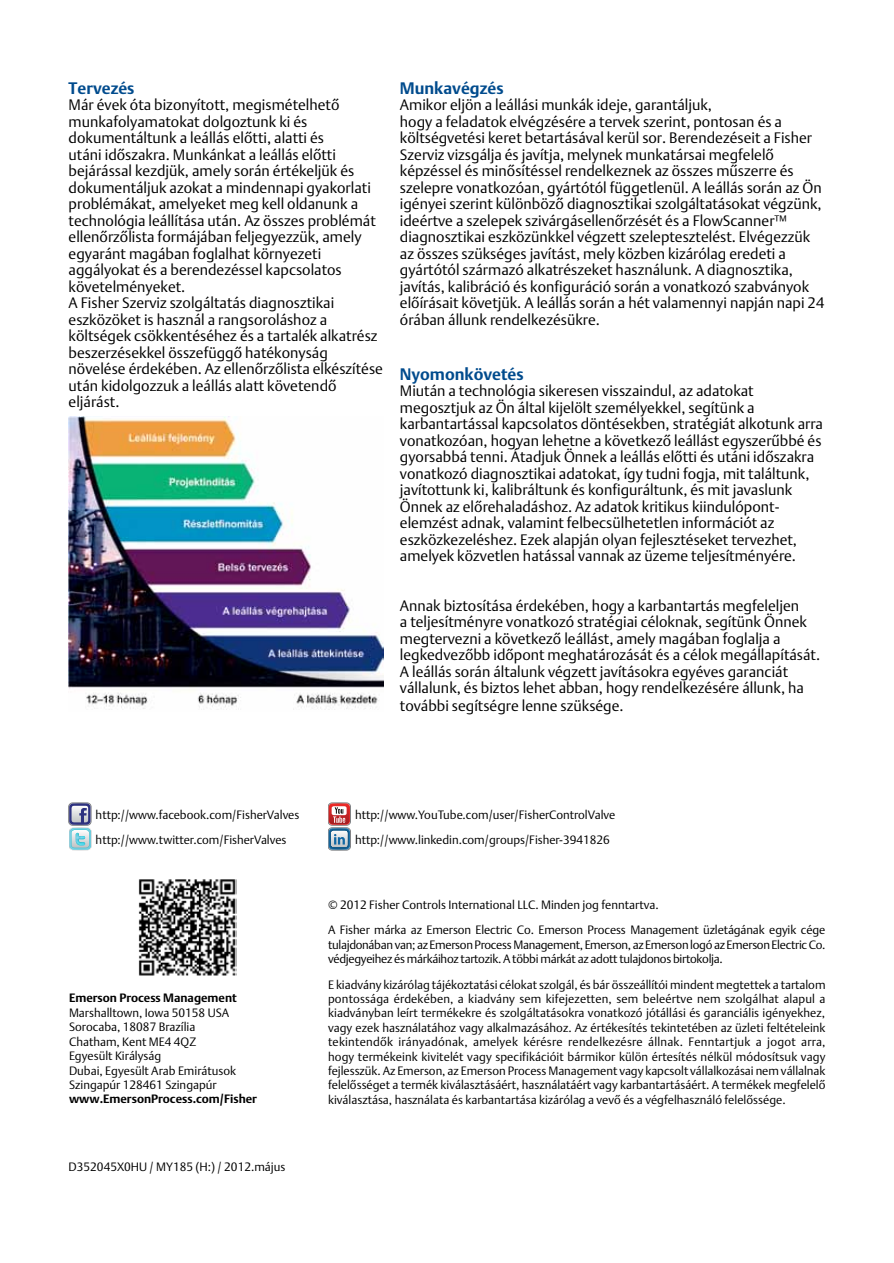
<style>
.page{position:relative;width:894px;height:1263px;background:#fff}
.page>*{position:absolute;margin:0;border:0;box-sizing:border-box;transform-origin:0 0}
.t1{font:700 16.5px "DTL Argo T";color:#004b8d}
.t2{font:15px/16.5px "DTL Argo T Light";color:#000}
.t3{font:12px/14.4px "DTL Argo T Light";color:#000}
.t4{font:12px/14.4px "DTL Argo T Light";letter-spacing:-.025em;color:#000}
.t5{font:700 12px "DTL Argo T";color:#000}
</style>
<div class="page">
<svg style="left:69px;top:803px;width:22px;height:47px"></svg>
<div style="left:71px;top:805px;width:18px;height:18px;border:1px solid #2d3180;border-radius:3px"></div>
<svg style="left:328px;top:803px;width:22px;height:47px"></svg>
<img style="left:69px;top:416px;width:314px;height:294px">
<img style="left:138px;top:879px;width:99px;height:97px">
<p class="t1" style="left:69px;top:78px;width:67px">Tervezés</p>
<p class="t2" style="left:69px;top:97px;width:316px">Már évek óta bizonyított, megismételhetô munkafolyamatokat dolgoztunk ki és dokumentáltunk a leállás elôtti, alatti és<br>utáni idôszakra. Munkánkat a leállás elôtti bejárással kezdjük, amely során értékeljük és dokumentáljuk azokat a mindennapi gyakorlati problémákat, amelyeket meg kell oldanunk a technológia leállítása után. Az összes problémát ellenôrzôlista formájában feljegyezzük, amely egyaránt magában foglalhat környezeti aggályokat és a berendezéssel kapcsolatos követelményeket.<br>A Fisher Szerviz szolgáltatás diagnosztikai eszközöket is használ a rangsoroláshoz a költségek csökkentéséhez és a tartalék alkatrész beszerzésekkel összefüggô hatékonyság növelése érdekében. Az ellenôrzôlista elkészítése után kidolgozzuk a leállás alatt követendô eljárást.</p>
<p class="t1" style="left:400px;top:78px;width:105px">Munkavégzés</p>
<p class="t2" style="left:400px;top:97px;width:426px">Amikor eljön a leállási munkák ideje, garantáljuk,<br>hogy a feladatok elvégzésére a tervek szerint, pontosan és a költségvetési keret betartásával kerül sor. Berendezéseit a Fisher Szerviz vizsgálja és javítja, melynek munkatársai megfelelô képzéssel és minôsítéssel rendelkeznek az összes mûszerre és szelepre vonatkozóan, gyártótól függetlenül. A leállás során az Ön igényei szerint különbözô diagnosztikai szolgáltatásokat végzünk, ideértve a szelepek szivárgásellenôrzését és a FlowScanner™ diagnosztikai eszközünkkel végzett szeleptesztelést. Elvégezzük az összes szükséges javítást, mely közben kizárólag eredeti a gyártótól származó alkatrészeket használunk. A diagnosztika, javítás, kalibráció és konfiguráció során a vonatkozó szabványok elôírásait követjük. A leállás során a hét valamennyi napján napi 24 órában állunk rendelkezésükre.</p>
<p class="t1" style="left:400px;top:364px;width:125px">Nyomonkövetés</p>
<p class="t2" style="left:400px;top:382px;width:424px">Miután a technológia sikeresen visszaindul, az adatokat megosztjuk az Ön által kijelölt személyekkel, segítünk a karbantartással kapcsolatos döntésekben, stratégiát alkotunk arra vonatkozóan, hogyan lehetne a következô leállást egyszerûbbé és gyorsabbá tenni. Átadjuk Önnek a leállás elôtti és utáni idôszakra vonatkozó diagnosztikai adatokat, így tudni fogja, mit találtunk, javítottunk ki, kalibráltunk és konfiguráltunk, és mit javaslunk Önnek az elôrehaladáshoz. Az adatok kritikus kiindulópont&shy;elemzést adnak, valamint felbecsülhetetlen információt az eszközkezeléshez. Ezek alapján olyan fejlesztéseket tervezhet, amelyek közvetlen hatással vannak az üzeme teljesítményére.</p>
<p class="t2" style="left:400px;top:597px;width:421px">Annak biztosítása érdekében, hogy a karbantartás megfeleljen<br>a teljesítményre vonatkozó stratégiai céloknak, segítünk Önnek megtervezni a következô leállást, amely magában foglalja a legkedvezôbb idôpont meghatározását és a célok megállapítását.<br>A leállás során általunk végzett javításokra egyéves garanciát vállalunk, és biztos lehet abban, hogy rendelkezésére állunk, ha</p>
<p class="t2" style="left:400px;top:697px;width:225px">további segítségre lenne szüksége.</p>
<p class="t3" style="left:96px;top:807px;width:205px">http://www.facebook.com/FisherValves</p>
<p class="t3" style="left:96px;top:832px;width:192px">http://www.twitter.com/FisherValves</p>
<p class="t5" style="left:69px;top:991px;width:169px">Emerson Process Management</p>
<p class="t3" style="left:69px;top:1005px;width:169px">Marshalltown, Iowa 50158 USA<br>Sorocaba, 18087 Brazília<br>Chatham, Kent ME4 4QZ<br>Egyesült Királyság<br>Dubai, Egyesült Arab Emirátusok<br>Szingapúr 128461 Szingapúr</p>
<p class="t5" style="left:69px;top:1092px;width:189px">www.EmersonProcess.com/Fisher</p>
<p class="t3" style="left:69px;top:1159px;width:218px">D352045X0HU / MY185 (H:) / 2012.május</p>
<p class="t3" style="left:355px;top:807px;width:262px">http://www.YouTube.com/user/FisherControlValve</p>
<p class="t3" style="left:355px;top:832px;width:256px">http://www.linkedin.com/groups/Fisher-3941826</p>
<p class="t3" style="left:328px;top:892px;width:498px;line-height:25.2px">© 2012 Fisher Controls International LLC. Minden jog fenntartva.<br>A Fisher márka az Emerson Electric Co. Emerson Process Management üzletágának egyik cége</p>
<p class="t4" style="left:328px;top:937px;width:498px">tulajdonában van; az Emerson Process Management, Emerson, az Emerson logó az Emerson Electric Co. védjegyeihez és márkáihoz tartozik. A többi márkát az adott tulajdonos birtokolja.</p>
<p class="t3" style="left:328px;top:977px;width:499px;text-align:justify">E kiadvány kizárólag tájékoztatási célokat szolgál, és bár összeállítói mindent megtettek a tartalom pontossága érdekében, a kiadvány sem kifejezetten, sem beleértve nem szolgálhat alapul a kiadványban leírt termékekre és szolgáltatásokra vonatkozó jótállási és garanciális igényekhez, vagy ezek használatához vagy alkalmazásához. Az értékesítés tekintetében az üzleti feltételeink tekintendôk irányadónak, amelyek kérésre rendelkezésre állnak. Fenntartjuk a jogot arra, hogy termékeink kivitelét vagy specifikációit bármikor külön értesítés nélkül módosítsuk vagy fejlesszük. Az Emerson, az Emerson Process Management vagy kapcsolt vállalkozásai nem vállalnak felelôsséget a termék kiválasztásáért, használatáért vagy karbantartásáért. A termékek megfelelô kiválasztása, használata és karbantartása kizárólag a vevô és a végfelhasználó felelôssége.</p>
</div>
